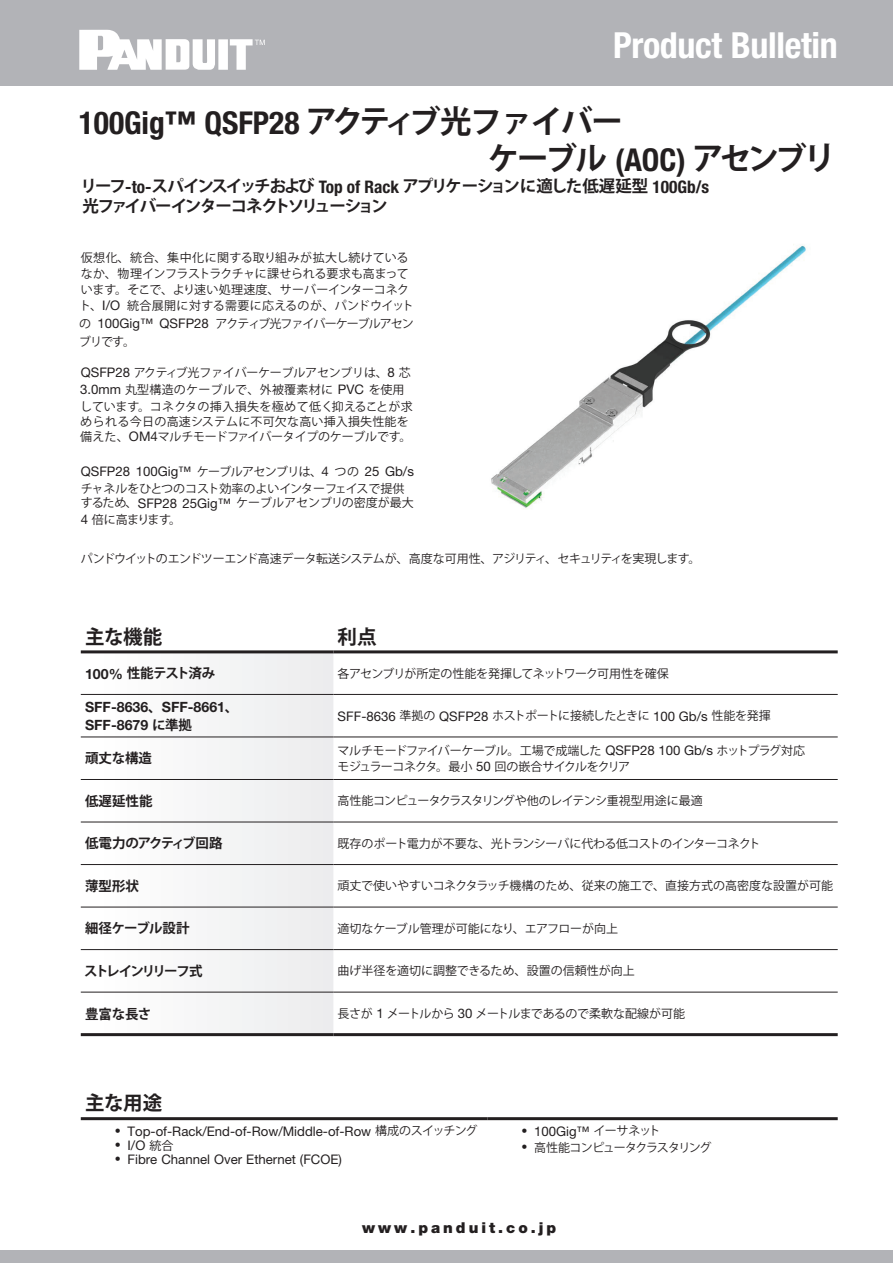
<style>
.page{position:relative;width:893px;height:1263px;background:#fff}
.page>*{position:absolute;margin:0;border:0;box-sizing:border-box;transform-origin:0 0}
.t1{font:700 condensed 36px "Helvetica Neue LT Std";letter-spacing:-.01em;color:#fff}
.t2{font:700 condensed 31.5px "Helvetica Neue LT Std";color:#231f20}
.t3{font:700 31.5px "Koz Go Pro";letter-spacing:-.11em;color:#231f20}
.t4{font:700 19.5px "Koz Go Pro";letter-spacing:-.02em;color:#231f20}
.t5{font:700 16.5px/20.2px "Koz Go Pro";letter-spacing:-.12em;color:#231f20}
.t6{font:900 15px "Helvetica Neue LT Std";letter-spacing:.2em;color:#231f20}
.t7{font:700 14.1px/18px "Helvetica Neue LT Std";color:#231f20}
.t8{font:700 13.5px "Koz Go Pro";letter-spacing:-.02em;color:#231f20}
.t9{font:700 13.5px "Koz Go Pro";letter-spacing:-.04em;color:#231f20}
.t10{font:700 13.5px "Koz Go Pro";letter-spacing:-.065em;color:#231f20}
.t11{font:700 13.5px "Koz Go Pro";letter-spacing:-.14em;color:#231f20}
.t12{font:13.2px "Helvetica Neue LT Std";color:#231f20}
.t13{font:12px/16px "Koz Go Pro";color:#231f20}
.t14{font:12px/17px "Koz Go Pro";letter-spacing:-.02em;color:#231f20}
.t15{font:12px "Koz Go Pro";letter-spacing:-.04em;color:#231f20}
.t16{font:12px/16.5px "Koz Go Pro";letter-spacing:-.05em;color:#231f20}
.t17{font:12px/14.7px "Koz Go Pro";letter-spacing:.015em;color:#231f20}
.t18{font:12px "Koz Go Pro";letter-spacing:-.06em;color:#231f20}
.t19{font:12px/18.1px "Koz Go Pro";letter-spacing:-.08em;color:#231f20}
.t20{font:12px "Koz Go Pro";letter-spacing:-.045em;color:#231f20}
.t21{font:12px "Koz Go Pro";letter-spacing:-.09em;color:#231f20}
.s1{font-family:"Koz Go Pro";font-stretch:normal}
.s2{font-family:"Helvetica Neue LT Std";font-stretch:condensed}
.s3{font-size:33px}
.s4{font-family:"Helvetica Neue LT Std";font-stretch:condensed;font-size:17.4px}
.s5{font-family:"Helvetica Neue LT Std";font-size:13.2px}
.s6{font-family:"Koz Go Pro";font-size:12px}
.s7{font-family:"Helvetica Neue LT Std";font-size:14.1px}
.s8{font-family:"Koz Go Pro";font-size:13.5px}
.s9{font-size:12px}
.s10{font-family:"Helvetica Neue LT Std"}
</style>
<div class="page">
<svg style="left:81px;top:653px;width:252px;height:380px"></svg>
<hr style="left:81px;top:737px;width:252px;height:1px;background:#231f20">
<hr style="left:333px;top:737px;width:505px;height:1px;background:#231f20">
<hr style="left:81px;top:779px;width:252px;height:1px;background:#231f20">
<hr style="left:333px;top:779px;width:505px;height:1px;background:#231f20">
<hr style="left:81px;top:822px;width:252px;height:1px;background:#231f20">
<hr style="left:333px;top:822px;width:505px;height:1px;background:#231f20">
<hr style="left:81px;top:864px;width:252px;height:1px;background:#231f20">
<hr style="left:333px;top:864px;width:505px;height:1px;background:#231f20">
<hr style="left:81px;top:907px;width:252px;height:1px;background:#231f20">
<hr style="left:333px;top:907px;width:505px;height:1px;background:#231f20">
<hr style="left:81px;top:1033px;width:252px;height:3px;background:#231f20">
<hr style="left:333px;top:1033px;width:505px;height:3px;background:#231f20">
<hr style="left:81px;top:694px;width:252px;height:1px;background:#231f20">
<hr style="left:333px;top:694px;width:505px;height:1px;background:#231f20">
<hr style="left:81px;top:949px;width:252px;height:1px;background:#231f20">
<hr style="left:333px;top:949px;width:505px;height:1px;background:#231f20">
<hr style="left:81px;top:992px;width:252px;height:1px;background:#231f20">
<hr style="left:333px;top:992px;width:505px;height:1px;background:#231f20">
<hr style="left:81px;top:650px;width:252px;height:3px;background:#231f20">
<hr style="left:333px;top:650px;width:505px;height:3px;background:#231f20">
<hr style="left:81px;top:1117px;width:406px;height:3px;background:#231f20">
<hr style="left:487px;top:1117px;width:351px;height:3px;background:#231f20">
<div style="left:0;top:0;width:893px;height:85px;background:#b2b3b7"></div>
<svg style="left:79px;top:30px;width:186px;height:40px"></svg>
<div style="left:0;top:1250px;width:893px;height:13px;background:#b2b3b7"></div>
<img style="left:491px;top:244px;width:315px;height:264px">
<h1 class="t1" style="left:613px;top:23px;width:226px">Product Bulletin</h1>
<h2 class="t2" style="left:79px;top:104px;width:546px">100Gig™ QSFP28 <span class="s1">アクティブ光ファイバー</span></h2>
<h2 class="t3" style="left:488px;top:138px;width:350px">ケーブル <span class="s2">(AOC)</span> アセンブ<span class="s3">リ</span></h2>
<h3 class="t5" style="left:81px;top:177px;width:630px">リーフ<span class="s4">-to-</span>スパインスイッチおよび <span class="s4">Top of Rack</span> アプリケーションに適した低遅延型 <span class="s4">100Gb/s</span>光ファイバーインターコネクトソリューション</h3>
<p class="t13" style="left:79px;top:250px;width:336px">仮想化、統合、集中化に関する取り組みが拡大し続けているなか、物理インフラストラクチャに課せられる要求も高まっています。そこで、より速い処理速度、サーバーインターコネクト、<span class="s5">I/O</span> 統合展開に対する需要に応えるのが、パンドウイット</p>
<p class="t19" style="left:79px;top:314px;width:336px">の <span class="s5">100Gig™ QSFP28</span> アクティブ光ファイバーケーブルアセンブリです。</p>
<p class="t14" style="left:80px;top:365px;width:334px"><span class="s5">QSFP28</span> アクティブ光ファイバーケーブルアセンブリは、<span class="s5">8</span> 芯<br><span class="s5">3.0mm</span> 丸型構造のケーブルで、外被覆素材に <span class="s5">PVC</span> を使用しています。コネクタの挿入損失を極めて低く抑えることが求</p>
<p class="t17" style="left:80px;top:415px;width:333px">められる今日の高速システムに不可欠な高い挿入損失性能を備えた、<span class="s5">OM4</span>マルチモードファイバータイプのケーブルです。</p>
<p class="t12" style="left:81px;top:464px;width:335px">QSFP28 100Gig™ <span class="s6">ケーブルアセンブリは、</span>4 <span class="s6">つの</span> 25 Gb/s</p>
<p class="t13" style="left:81px;top:481px;width:335px;line-height:14.9px">チャネルをひとつのコスト効率のよいインターフェイスで提供するため、<span class="s5">SFP28 25Gig™</span> ケーブルアセンブリの密度が最大</p>
<p class="t15" style="left:81px;top:512px;width:102px"><span class="s5">4</span> 倍に高まります。</p>
<p class="t18" style="left:81px;top:551px;width:621px">パンドウイットのエンドツーエンド高速データ転送システムが、高度な可用性、アジリティ、セキュリティを実現します。</p>
<h3 class="t4" style="left:85px;top:624px;width:79px">主な機能</h3>
<h3 class="t4" style="left:338px;top:624px;width:40px">利点</h3>
<p class="t10" style="left:85px;top:665px;width:132px"><span class="s7">100%</span> 性能テスト済み</p>
<p class="t20" style="left:338px;top:665px;width:333px">各アセンブリが所定の性能を発揮してネットワーク可用性を確保</p>
<p class="t7" style="left:85px;top:698px;width:155px">SFF-8636<span class="s8">、</span>SFF-8661<span class="s8">、<br></span>SFF-8679 <span class="s8">に準拠</span></p>
<p class="t15" style="left:338px;top:708px;width:435px"><span class="s5">SFF-8636</span> 準拠の <span class="s5">QSFP28</span> ホストポートに接続したときに <span class="s5">100 Gb/s</span> 性能を発揮</p>
<p class="t8" style="left:85px;top:750px;width:68px">頑丈な構造</p>
<p class="t16" style="left:337px;top:742px;width:469px">マルチモードファイバーケーブル。工場で成端した <span class="s5">QSFP28 100 Gb/s</span> ホットプラグ対応モジュラーコネクタ。最小 <span class="s5">50</span> 回の嵌合サイクルをクリア</p>
<p class="t8" style="left:85px;top:792px;width:69px">低遅延性能</p>
<p class="t15" style="left:338px;top:793px;width:367px">高性能コンピュータクラスタリングや他のレイテンシ重視型用途に最適</p>
<p class="t9" style="left:85px;top:835px;width:139px">低電力のアクティブ回路</p>
<p class="t15" style="left:338px;top:836px;width:424px">既存のポート電力が不要な、光トランシーバに代わる低コストのインターコネクト</p>
<p class="t8" style="left:85px;top:877px;width:55px">薄型形状</p>
<p class="t13" style="left:338px;top:878px;width:497px">頑丈で使いやすいコネクタラッチ機構のため、従来の施工で、直接方式の高密度な設置が可能</p>
<p class="t9" style="left:85px;top:920px;width:106px">細径ケーブル設計</p>
<p class="t14" style="left:338px;top:920px;width:282px">適切なケーブル管理が可能になり、エアフローが向上</p>
<p class="t11" style="left:84px;top:962px;width:120px">ストレインリリーフ式</p>
<p class="t13" style="left:338px;top:963px;width:299px">曲げ半径を適切に調整できるため、設置の信頼性が向上</p>
<p class="t8" style="left:85px;top:1005px;width:68px">豊富な長さ</p>
<p class="t14" style="left:338px;top:1005px;width:349px">長さが <span class="s5">1</span> メートルから <span class="s5">30</span> メートルまであるので柔軟な配線が可能</p>
<h3 class="t4" style="left:85px;top:1090px;width:79px">主な用途</h3>
<p class="t12" style="left:115px;top:1123px;width:364px"><span class="s9">•</span> Top-of-Rack/End-of-Row/Middle-of-Row <span class="s6">構成のスイッチング</span></p>
<p class="t12" style="left:115px;top:1137px;width:60px"><span class="s9">•</span> I/O <span class="s6">統合</span></p>
<p class="t12" style="left:115px;top:1152px;width:229px"><span class="s9">•</span> Fibre Channel Over Ethernet (FCOE)</p>
<p class="t12" style="left:521px;top:1123px;width:141px"><span class="s9">•</span> 100Gig™ <span class="s6">イーサネット</span></p>
<p class="t21" style="left:521px;top:1139px;width:192px"><span class="s10">•</span> 高性能コンピュータクラスタリング</p>
<p class="t6" style="left:362px;top:1219px;width:196px">www.panduit.co.jp</p>
</div>
